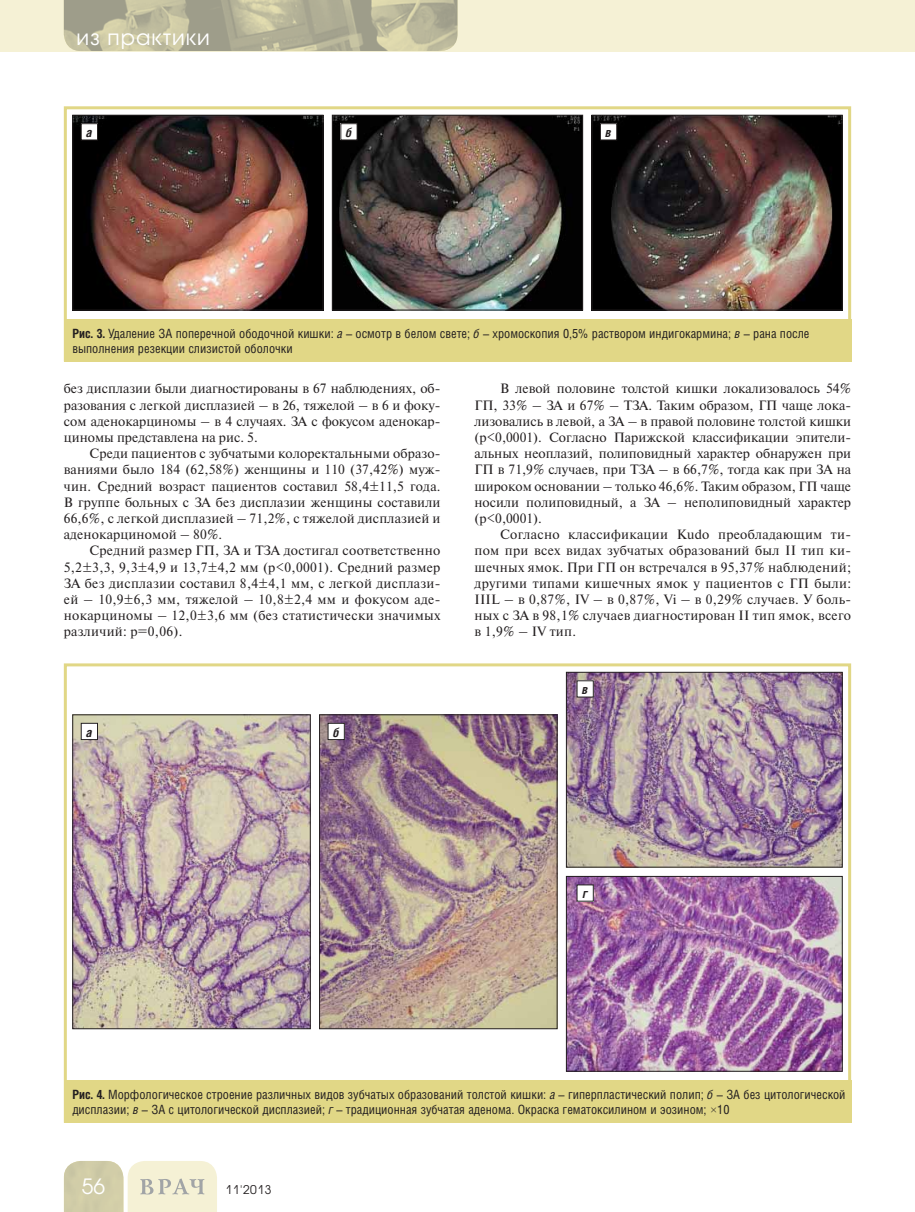
<style>
.page{position:relative;width:915px;height:1212px;background:#fff}
.page>*{position:absolute;margin:0;border:0;box-sizing:border-box;transform-origin:0 0}
.t1{font:21px "Avant Garde Gothic C";letter-spacing:.05em;color:#fff}
.t2{font:13.5px/16.2px "Newton C";letter-spacing:.01em;color:#231f20;text-align:justify}
.t3{font:12.75px/15.3px "Helios Cond";color:#231f20}
.t4{font:italic 700 12.75px "Helios Cond";color:#231f20}
.t5{font:12px "Avant Garde Gothic C";letter-spacing:.05em;color:#231f20}
.s1{font-weight:700}
.s2{font-style:italic}
.s3{font-family:"Times New Roman"}
</style>
<div class="page">
<div style="left:0;top:0;width:914px;height:51px;background:#f5f1d5"></div>
<svg style="left:64px;top:1161px;width:153px;height:51px;background:#e3e0c3"></svg>
<img style="left:64px;top:0;width:393px;height:51px">
<div style="left:64px;top:106px;width:786px;height:255px;border:3px solid #e1d786"></div>
<div style="left:64px;top:319px;width:786px;height:42px;background:#e1d786"></div>
<img style="left:74px;top:117px;width:247px;height:191px">
<div style="left:72px;top:115px;width:251px;height:195px;border:1px solid #231f20"></div>
<img style="left:334px;top:117px;width:247px;height:191px">
<div style="left:332px;top:115px;width:251px;height:195px;border:1px solid #231f20"></div>
<div style="left:81px;top:124px;width:16px;height:16px;background:#fff"></div>
<div style="left:81px;top:123px;width:17px;height:17px;border:1px solid #231f20"></div>
<div style="left:341px;top:124px;width:16px;height:16px;background:#fff"></div>
<img style="left:593px;top:117px;width:247px;height:191px">
<div style="left:591px;top:115px;width:251px;height:195px;border:1px solid #231f20"></div>
<div style="left:600px;top:124px;width:16px;height:16px;background:#fff"></div>
<div style="left:600px;top:123px;width:17px;height:17px;border:1px solid #231f20"></div>
<div style="left:64px;top:1080px;width:786px;height:43px;background:#e1d786"></div>
<img style="left:74px;top:716px;width:234px;height:311px">
<div style="left:72px;top:714px;width:238px;height:315px;border:1px solid #231f20"></div>
<img style="left:568px;top:878px;width:272px;height:191px">
<div style="left:566px;top:876px;width:276px;height:195px;border:1px solid #231f20"></div>
<div style="left:81px;top:723px;width:16px;height:16px;background:#fff"></div>
<div style="left:81px;top:723px;width:17px;height:17px;border:1px solid #231f20"></div>
<div style="left:577px;top:885px;width:16px;height:16px;background:#fff"></div>
<img style="left:568px;top:674px;width:272px;height:191px">
<div style="left:566px;top:672px;width:276px;height:195px;border:1px solid #231f20"></div>
<div style="left:577px;top:681px;width:16px;height:16px;background:#fff"></div>
<img style="left:321px;top:716px;width:234px;height:311px">
<div style="left:319px;top:714px;width:238px;height:315px;border:1px solid #231f20"></div>
<div style="left:328px;top:723px;width:16px;height:16px;background:#fff"></div>
<div style="left:327px;top:723px;width:17px;height:17px;border:1px solid #231f20"></div>
<h1 class="t1" style="left:77px;top:27px;width:135px">из практики</h1>
<p class="t4" style="left:86px;top:127px;width:8px">а</p>
<p class="t4" style="left:346px;top:127px;width:8px">б</p>
<p class="t4" style="left:605px;top:127px;width:7px">в</p>
<p class="t3" style="left:72px;top:327px;width:738px"><span class="s1">Рис. 3.</span> Удаление ЗА поперечной ободочной кишки: <span class="s2">а</span> – осмотр в белом свете; <span class="s2">б</span> – хромоскопия 0,5% раствором индигокармина; <span class="s2">в</span> – рана после выполнения резекции слизистой оболочки</p>
<p class="t2" style="left:64px;top:382px;width:378px">без дисплазии были диагностированы в 67 наблюдениях, об&shy;разования с легкой дисплазией – в 26, тяжелой – в 6 и фоку&shy;сом аденокарциномы – в 4 случаях. ЗА с фокусом аденокар&shy;циномы представлена на рис. 5.</p>
<p class="t2" style="left:64px;top:447px;width:378px;text-indent:26px">Среди пациентов с зубчатыми колоректальными образо&shy;ваниями было 184 (62,58%) женщины и 110 (37,42%) муж&shy;чин. Средний возраст пациентов составил 58,4±11,5 года.<br>В группе больных с ЗА без дисплазии женщины составили 66,6%, с легкой дисплазией – 71,2%, с тяжелой дисплазией и аденокарциномой – 80%.</p>
<p class="t2" style="left:64px;top:544px;width:378px;text-indent:26px">Средний размер ГП, ЗА и ТЗА достигал соответственно 5,2±3,3, 9,3±4,9 и 13,7±4,2 мм (р&lt;0,0001). Средний размер ЗА без дисплазии составил 8,4±4,1 мм, с легкой дисплази&shy;ей – 10,9±6,3 мм, тяжелой – 10,8±2,4 мм и фокусом аде&shy;нокарциномы – 12,0±3,6 мм (без статистически значимых различий: р=0,06).</p>
<p class="t4" style="left:86px;top:727px;width:8px">а</p>
<p class="t4" style="left:333px;top:727px;width:8px">б</p>
<p class="t2" style="left:474px;top:382px;width:378px;text-indent:26px">В левой половине толстой кишки локализовалось 54% ГП, 33% – ЗА и 67% – ТЗА. Таким образом, ГП чаще лока&shy;лизовались в левой, а ЗА – в правой половине толстой кишки (р&lt;0,0001). Согласно Парижской классификации эпители&shy;альных неоплазий, полиповидный характер обнаружен при ГП в 71,9% случаев, при ТЗА – в 66,7%, тогда как при ЗА на широком основании – только 46,6%. Таким образом, ГП чаще носили полиповидный, а ЗА – неполиповидный характер (р&lt;0,0001).</p>
<p class="t2" style="left:474px;top:528px;width:378px;text-indent:26px">Согласно классификации Kudo преобладающим ти&shy;пом при всех видах зубчатых образований был II тип ки&shy;шечных ямок. При ГП он встречался в 95,37% наблюдений; другими типами кишечных ямок у пациентов с ГП были:<br>IIIL – в 0,87%, IV – в 0,87%, Vi – в 0,29% случаев. У боль&shy;ных с ЗА в 98,1% случаев диагностирован II тип ямок, всего в 1,9% – IV тип.</p>
<p class="t4" style="left:582px;top:684px;width:7px">в</p>
<p class="t4" style="left:582px;top:889px;width:6px">г</p>
<p class="t3" style="left:72px;top:1088px;width:774px"><span class="s1">Рис. 4.</span> Морфологическое строение различных видов зубчатых образований толстой кишки: <span class="s2">а</span> – гиперпластический полип; <span class="s2">б</span> – ЗА без цитологической дисплазии; <span class="s2">в</span> – ЗА с цитологической дисплазией; <span class="s2">г</span> – традиционная зубчатая аденома. Окраска гематоксилином и эозином; <span class="s3">×</span>10</p>
<h1 class="t1" style="left:82px;top:1177px;width:25px">56</h1>
<p class="t5" style="left:225px;top:1184px;width:47px">11'2013</p>
</div>
